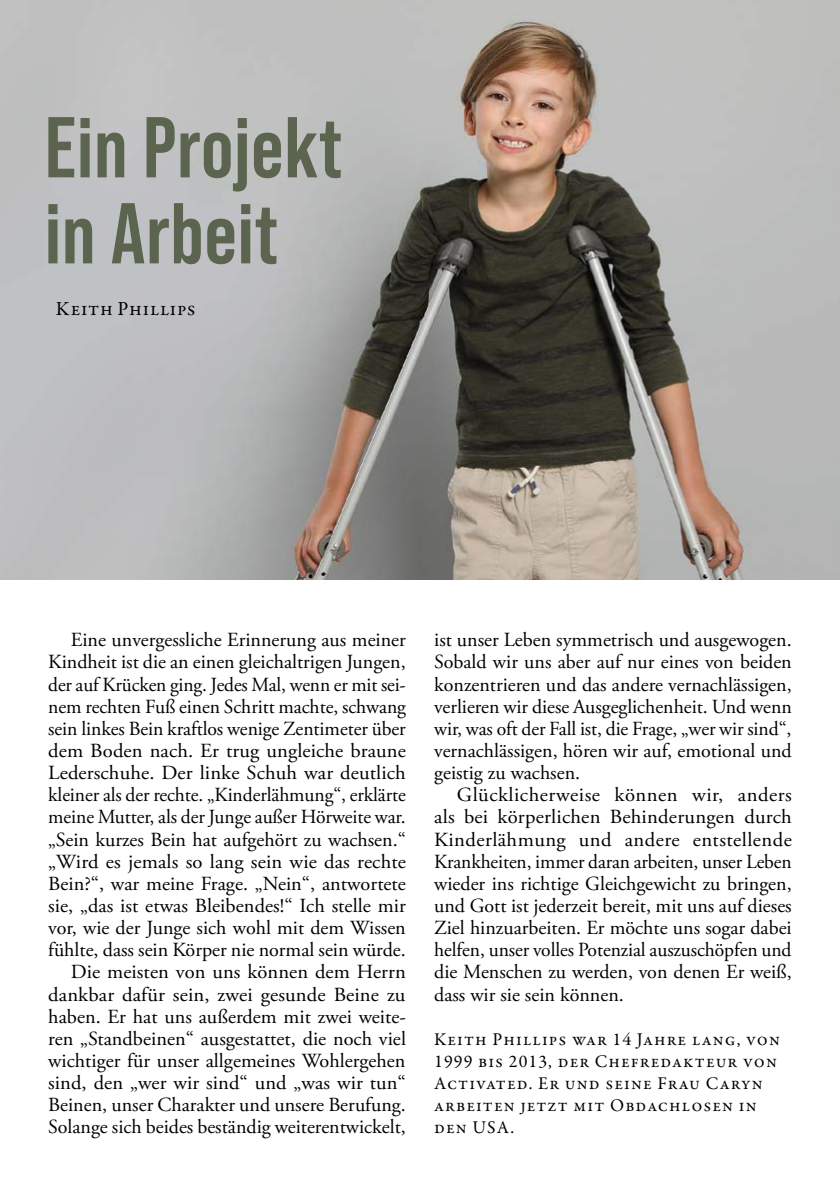
<style>
.page{position:relative;width:840px;height:1191px;background:#fff}
.page>*{position:absolute;margin:0;border:0;box-sizing:border-box;transform-origin:0 0}
.t1{font:700 86px/86px "Bebas Neue Pro";letter-spacing:.01em;color:#5b644f}
.t2{font:20px/22.2px "Adobe Garamond Pro";color:#000;text-align:justify}
.t3{font:20px "Garamond Premr Pro";letter-spacing:.035em;color:#000}
.t4{font:18px/22.2px "Garamond Premr Pro";letter-spacing:.06em;color:#000}
</style>
<div class="page">
<img style="left:0;top:0;width:839px;height:580px">
<h1 class="t1" style="left:45px;top:103px;width:299px">Ein Projekt in Arbeit</h1>
<p class="t3" style="left:56px;top:296px;width:141px">Keith Phillips</p>
<p class="t2" style="left:48px;top:629px;width:359px;text-align:right">Eine unvergessliche Erinnerung aus meiner Kindheit ist die an einen gleichaltrigen Jungen, der auf Krücken ging. Jedes Mal, wenn er mit sei&shy;nem rechten Fuß einen Schritt machte, schwang sein linkes Bein kraftlos wenige Zentimeter über dem Boden nach. Er trug ungleiche braune Lederschuhe. Der linke Schuh war deutlich kleiner als der rechte. „Kinderlähmung“, erklärte meine Mutter, als der Junge außer Hörweite war. „Sein kurzes Bein hat aufgehört zu wachsen.“ „Wird es jemals so lang sein wie das rechte Bein?“, war meine Frage. „Nein“, antwortete sie, „das ist etwas Bleibendes!“ Ich stelle mir vor, wie der Junge sich wohl mit dem Wissen fühlte, dass sein Körper nie normal sein würde.<br>Die meisten von uns können dem Herrn dankbar dafür sein, zwei gesunde Beine zu haben. Er hat uns außerdem mit zwei weite&shy;ren „Standbeinen“ ausgestattet, die noch viel wichtiger für unser allgemeines Wohlergehen sind, den „wer wir sind“ und „was wir tun“ Beinen, unser Charakter und unsere Berufung.<br>Solange sich beides beständig weiterentwickelt,</p>
<p class="t2" style="left:434px;top:629px;width:359px">ist unser Leben symmetrisch und ausgewogen.<br>Sobald wir uns aber auf nur eines von beiden konzentrieren und das andere vernachlässigen, verlieren wir diese Ausgeglichenheit. Und wenn wir, was oft der Fall ist, die Frage, „wer wir sind“, vernachlässigen, hören wir auf, emotional und geistig zu wachsen.</p>
<p class="t2" style="left:434px;top:784px;width:359px;text-indent:23px">Glücklicherweise können wir, anders als bei körperlichen Behinderungen durch Kinderlähmung und andere entstellende Krankheiten, immer daran arbeiten, unser Leben wieder ins richtige Gleichgewicht zu bringen, und Gott ist jederzeit bereit, mit uns auf dieses Ziel hinzuarbeiten. Er möchte uns sogar dabei helfen, unser volles Potenzial auszuschöpfen und die Menschen zu werden, von denen Er weiß, dass wir sie sein können.</p>
<p class="t4" style="left:434px;top:1028px;width:347px">Keith Phillips war 14 Jahre lang, von<br>1999 bis 2013, der Chefredakteur von<br>Activated. Er und seine Frau Caryn arbeiten jetzt mit Obdachlosen in den USA.</p>
</div>
